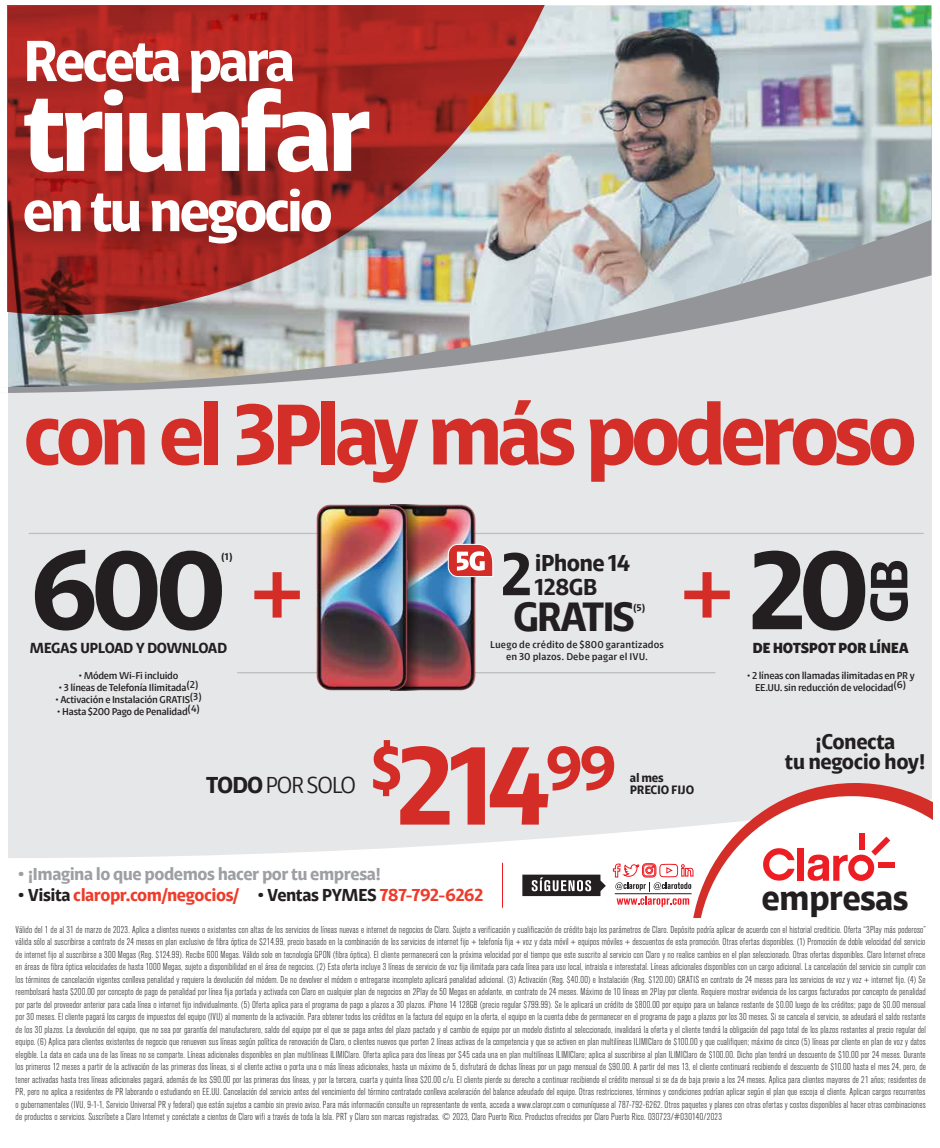
<style>
.page{position:relative;width:940px;height:1148px;background:#fff}
.page>*{position:absolute;margin:0;border:0;box-sizing:border-box;transform-origin:0 0}
.t1{font:700 111.88px "AMX";color:#231f20}
.t2{font:700 111.88px "AMX";color:#d42d27}
.t3{font:700 111.75px "AMX";letter-spacing:-.065em;color:#fff}
.t4{font:500 88.38px "AMX";color:#d42d27}
.t5{font:700 86.5px "AMX";letter-spacing:-.07em;color:#d42e28}
.t6{font:700 61.62px "AMX";color:#d42d27}
.t7{font:700 60.75px "AMX";color:#231f20}
.t8{font:700 58.25px "AMX";letter-spacing:-.065em;color:#fff}
.t9{font:700 52.75px "AMX";color:#231f20}
.t10{font:700 41.38px "AMX";letter-spacing:-.075em;color:#231f20}
.t11{font:700 35px "AMX";letter-spacing:-.025em;color:#231f20}
.t12{font:23.38px "AMX";letter-spacing:-.05em;color:#231f20}
.t13{font:700 23.25px/24.1px "AMX";letter-spacing:-.04em;color:#231f20}
.t14{font:700 21.5px/20.5px "AMX";letter-spacing:-.025em;color:#231f20;text-align:center}
.t15{font:700 17.5px "AMX";letter-spacing:-.03em;color:#ef3c2a}
.t16{font:700 17.5px "AMX";letter-spacing:-.03em;color:#9d9fa2}
.t17{font:700 14.75px "AMX";letter-spacing:-.04em;color:#231f20}
.t18{font:900 14.75px "AMX";letter-spacing:-.03em;color:#231f20}
.t19{font:700 12.25px "AMX";letter-spacing:-.025em;color:#231f20}
.t20{font:300 condensed 10px/12.5px "Akzidenz Grotesk BE";letter-spacing:.02em;color:#231f20;text-align:justify}
.t21{font:500 10px/12px "AMX";letter-spacing:-.025em;color:#231f20;text-align:center}
.t22{font:500 10px/12px "AMX";letter-spacing:.01em;color:#231f20;text-align:center}
.t23{font:700 9.88px "AMX";color:#231f20}
.s1{font-weight:500;font-size:88.38px;color:#d42d27}
.s2{font-weight:700}
.s3{color:#231f20}
</style>
<div class="page">
<div style="left:8px;top:393px;width:923px;height:464px;background:#e6e7e8"></div>
<img style="left:7px;top:5px;width:924px;height:382px">
<svg style="left:8px;top:5px;width:583px;height:310px;background:#af5753"></svg>
<hr style="left:502px;top:862px;width:1px;height:45px;background:#ed1d24">
<svg style="left:522px;top:874px;width:83px;height:21px;background:#5c595a"></svg>
<svg style="left:612px;top:781px;width:320px;height:136px"></svg>
<hr style="left:29px;top:532px;width:894px;height:2px;background:#bcbec0">
<hr style="left:237px;top:672px;width:478px;height:1px;background:#bcbec0">
<img style="left:421px;top:504px;width:54px;height:186px">
<svg style="left:447px;top:543px;width:46px;height:34px"></svg>
<img style="left:408px;top:504px;width:13px;height:186px">
<img style="left:317px;top:504px;width:91px;height:186px">
<h3 class="t8" style="left:22px;top:6px;width:275px">Receta para</h3>
<h2 class="t3" style="left:22px;top:27px;width:351px">triunfar</h2>
<h3 class="t8" style="left:22px;top:156px;width:312px">en tu negocio</h3>
<h3 class="t5" style="left:23px;top:353px;width:895px">con el 3Play más poderoso</h3>
<h1 class="t1" style="left:29px;top:485px;width:200px">600</h1>
<h3 class="t9" style="left:839px;top:623px;width:66px;rotate:-90deg">GB</h3>
<h3 class="t17" style="left:29px;top:633px;width:199px">MEGAS UPLOAD Y DOWNLOAD</h3>
<h1 class="t1" style="left:678px;top:485px;width:194px"><span class="s1">+</span>20</h1>
<h3 class="t18" style="left:752px;top:633px;width:158px">DE HOTSPOT POR LÍNEA</h3>
<h3 class="t7" style="left:500px;top:517px;width:34px">2</h3>
<p class="t23" style="left:221px;top:547px;width:13px">(1)</p>
<h3 class="t13" style="left:535px;top:546px;width:97px">iPhone 14<br>128GB</h3>
<h3 class="t10" style="left:513px;top:578px;width:124px">GRATIS</h3>
<h3 class="t4" style="left:248px;top:511px;width:59px">+</h3>
<p class="t23" style="left:633px;top:597px;width:14px">(5)</p>
<p class="t22" style="left:490px;top:636px;width:175px">Luego de crédito de $800 garantizados en 30 plazos. Debe pagar el IVU.</p>
<p class="t21" style="left:78px;top:667px;width:102px">• Módem Wi-Fi incluido</p>
<p class="t21" style="left:58px;top:679px;width:141px">• 3 líneas de Telefonía Ilimitada(2)</p>
<p class="t21" style="left:55px;top:691px;width:148px">• Activación e Instalación GRATIS(3)</p>
<p class="t21" style="left:57px;top:703px;width:144px">• Hasta $200 Pago de Penalidad(4)</p>
<h3 class="t12" style="left:206px;top:763px;width:152px"><span class="s2">TODO</span> POR SOLO</h3>
<h3 class="t6" style="left:370px;top:710px;width:35px">$</h3>
<h1 class="t2" style="left:394px;top:680px;width:157px">214</h1>
<h3 class="t6" style="left:545px;top:710px;width:73px">99</h3>
<p class="t19" style="left:630px;top:765px;width:35px">al mes</p>
<p class="t19" style="left:630px;top:778px;width:66px">PRECIO FIJO</p>
<p class="t21" style="left:746px;top:667px;width:169px">• 2 líneas con llamadas ilimitadas en PR y<br>EE.UU. sin reducción de velocidad(6)</p>
<h3 class="t14" style="left:784px;top:727px;width:142px">¡Conecta<br>tu negocio hoy!</h3>
<h3 class="t16" style="left:18px;top:857px;width:365px">• ¡Imagina lo que podemos hacer por tu empresa!</h3>
<h3 class="t15" style="left:18px;top:878px;width:467px"><span class="s3">• Visita</span> claropr.com/negocios/ <span class="s3">• Ventas PYMES</span> 787-792-6262</h3>
<h3 class="t11" style="left:761px;top:864px;width:149px">empresas</h3>
<p class="t20" style="left:16px;top:923px;width:911px">Válido del 1 de al 31 de marzo de 2023. Aplica a clientes nuevos o existentes con altas de los servicios de líneas nuevas e internet de negocios de Claro. Sujeto a verificación y cualificación de crédito bajo los parámetros de Claro. Depósito podría aplicar de acuerdo con el historial crediticio. Oferta “3Play más poderoso” válida sólo al suscribirse a contrato de 24 meses en plan exclusivo de fibra óptica de $214.99, precio basado en la combinación de los servicios de internet fijo + telefonía fija + voz y data móvil + equipos móviles + descuentos de esta promoción. Otras ofertas disponibles. (1) Promoción de doble velocidad del servicio de internet fijo al suscribirse a 300 Megas (Reg. $124.99). Recibe 600 Megas. Válido solo en tecnología GPON (fibra óptica). El cliente permanecerá con la próxima velocidad por el tiempo que este suscrito al servicio con Claro y no realice cambios en el plan seleccionado. Otras ofertas disponibles. Claro Internet ofrece en áreas de fibra óptica velocidades de hasta 1000 Megas, sujeto a disponibilidad en el área de negocios. (2) Esta oferta incluye 3 líneas de servicio de voz fija ilimitada para cada línea para uso local, intraisla e interestatal. Líneas adicionales disponibles con un cargo adicional. La cancelación del servicio sin cumplir con los términos de cancelación vigentes conlleva penalidad y requiere la devolución del módem. De no devolver el módem o entregarse incompleto aplicará penalidad adicional. (3) Activación (Reg. $40.00) e Instalación (Reg. $120.00) GRATIS en contrato de 24 meses para los servicios de voz y voz + internet fijo. (4) Se reembolsará hasta $200.00 por concepto de pago de penalidad por línea fija portada y activada con Claro en cualquier plan de negocios en 2Play de 50 Megas en adelante, en contrato de 24 meses. Máximo de 10 líneas en 2Play por cliente. Requiere mostrar evidencia de los cargos facturados por concepto de penalidad por parte del proveedor anterior para cada línea o internet fijo individualmente. (5) Oferta aplica para el programa de pago a plazos a 30 plazos. iPhone 14 128GB (precio regular $799.99). Se le aplicará un crédito de $800.00 por equipo para un balance restante de $0.00 luego de los créditos; pago de $0.00 mensual por 30 meses. El cliente pagará los cargos de impuestos del equipo (IVU) al momento de la activación. Para obtener todos los créditos en la factura del equipo en la oferta, el equipo en la cuenta debe de permanecer en el programa de pago a plazos por los 30 meses. Si se cancela el servicio, se adeudará el saldo restante de los 30 plazos. La devolución del equipo, que no sea por garantía del manufacturero, saldo del equipo por el que se paga antes del plazo pactado y el cambio de equipo por un modelo distinto al seleccionado, invalidará la oferta y el cliente tendrá la obligación del pago total de los plazos restantes al precio regular del equipo. (6) Aplica para clientes existentes de negocio que renueven sus líneas según política de renovación de Claro, o clientes nuevos que porten 2 líneas activas de la competencia y que se activen en plan multilíneas ILIMIClaro de $100.00 y que cualifiquen; máximo de cinco (5) líneas por cliente en plan de voz y datos elegible. La data en cada una de las líneas no se comparte. Líneas adicionales disponibles en plan multilíneas ILIMIClaro. Oferta aplica para dos líneas por $45 cada una en plan multilíneas ILIMIClaro; aplica al suscribirse al plan ILIMIClaro de $100.00. Dicho plan tendrá un descuento de $10.00 por 24 meses. Durante los primeros 12 meses a partir de la activación de las primeras dos líneas, si el cliente activa o porta una o más líneas adicionales, hasta un máximo de 5, disfrutará de dichas líneas por un pago mensual de $90.00. A partir del mes 13, el cliente continuará recibiendo el descuento de $10.00 hasta el mes 24, pero, de tener activadas hasta tres líneas adicionales pagará, además de los $90.00 por las primeras dos líneas, y por la tercera, cuarta y quinta línea $20.00 c/u. El cliente pierde su derecho a continuar recibiendo el crédito mensual si se da de baja previo a los 24 meses. Aplica para clientes mayores de 21 años; residentes de PR, pero no aplica a residentes de PR laborando o estudiando en EE.UU. Cancelación del servicio antes del vencimiento del término contratado conlleva aceleración del balance adeudado del equipo. Otras restricciones, términos y condiciones podrían aplicar según el plan que escoja el cliente. Aplican cargos recurrentes o gubernamentales (IVU, 9-1-1, Servicio Universal PR y federal) que están sujetos a cambio sin previo aviso. Para más información consulte un representante de venta, acceda a www.claropr.com o comuníquese al 787-792-6262. Otros paquetes y planes con otras ofertas y costos disponibles al hacer otras combinaciones de productos o servicios. Suscríbete a Claro Internet y conéctate a cientos de Claro wifi a través de toda la Isla. PRT y Claro son marcas registradas. © 2023, Claro Puerto Rico. Productos ofrecidos por Claro Puerto Rico. 030723/#030140/2023</p>
</div>
